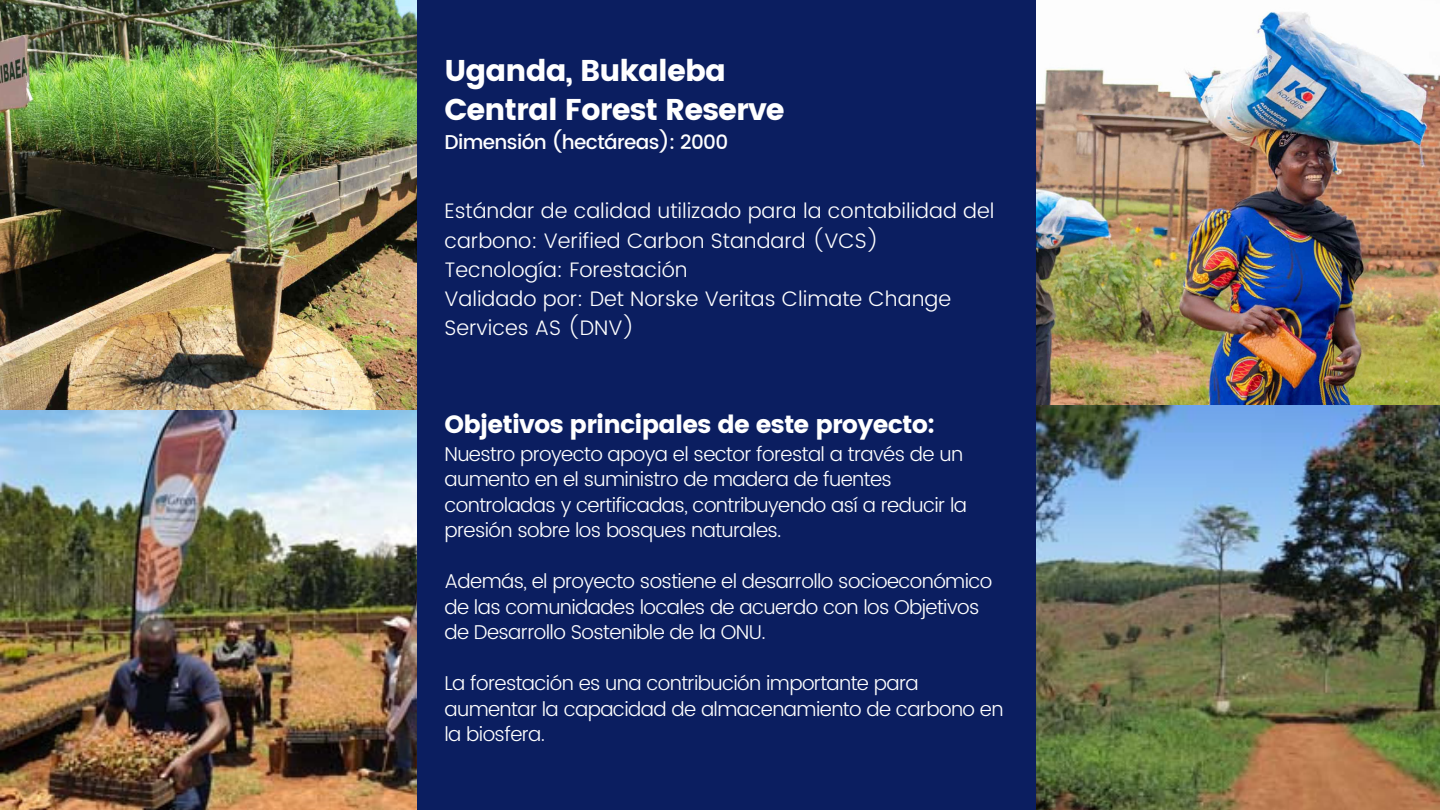
<style>
.page{position:relative;width:1440px;height:810px;background:#0b1e60}
.page>*{position:absolute;margin:0;border:0;box-sizing:border-box;transform-origin:0 0}
.t1{font:30px/39px "Poppins";letter-spacing:-.03em;color:#fff}
.t2{font:25px "Poppins";letter-spacing:-.03em;color:#fff}
.t3{font:300 21px/29.2px "Poppins";color:#fff}
.t4{font:300 20px/25.5px "Poppins";letter-spacing:-.03em;color:#fff}
.t5{font:500 20px "Poppins";letter-spacing:-.03em;color:#fff}
</style>
<div class="page">
<img style="left:1037px;top:0;width:403px;height:810px">
<img style="left:0;top:0;width:416px;height:810px">
<h1 class="t1" style="left:444px;top:51px;width:342px">Uganda, Bukaleba<br>Central Forest Reserve</h1>
<p class="t5" style="left:444px;top:130px;width:285px">Dimensión (hectáreas): 2000</p>
<p class="t3" style="left:444px;top:197px;width:552px">Estándar de calidad utilizado para la contabilidad del carbono: Verified Carbon Standard (VCS)<br>Tecnología: Forestación<br>Validado por: Det Norske Veritas Climate Change Services AS (DNV)</p>
<p class="t2" style="left:444px;top:410px;width:492px">Objetivos principales de este proyecto:</p>
<p class="t4" style="left:444px;top:441px;width:524px">Nuestro proyecto apoya el sector forestal a través de un aumento en el suministro de madera de fuentes controladas y certificadas, contribuyendo así a reducir la presión sobre los bosques naturales.</p>
<p class="t4" style="left:444px;top:568px;width:550px">Además, el proyecto sostiene el desarrollo socioeconómico de las comunidades locales de acuerdo con los Objetivos de Desarrollo Sostenible de la ONU.</p>
<p class="t4" style="left:444px;top:670px;width:561px">La forestación es una contribución importante para aumentar la capacidad de almacenamiento de carbono en la biosfera.</p>
</div>
